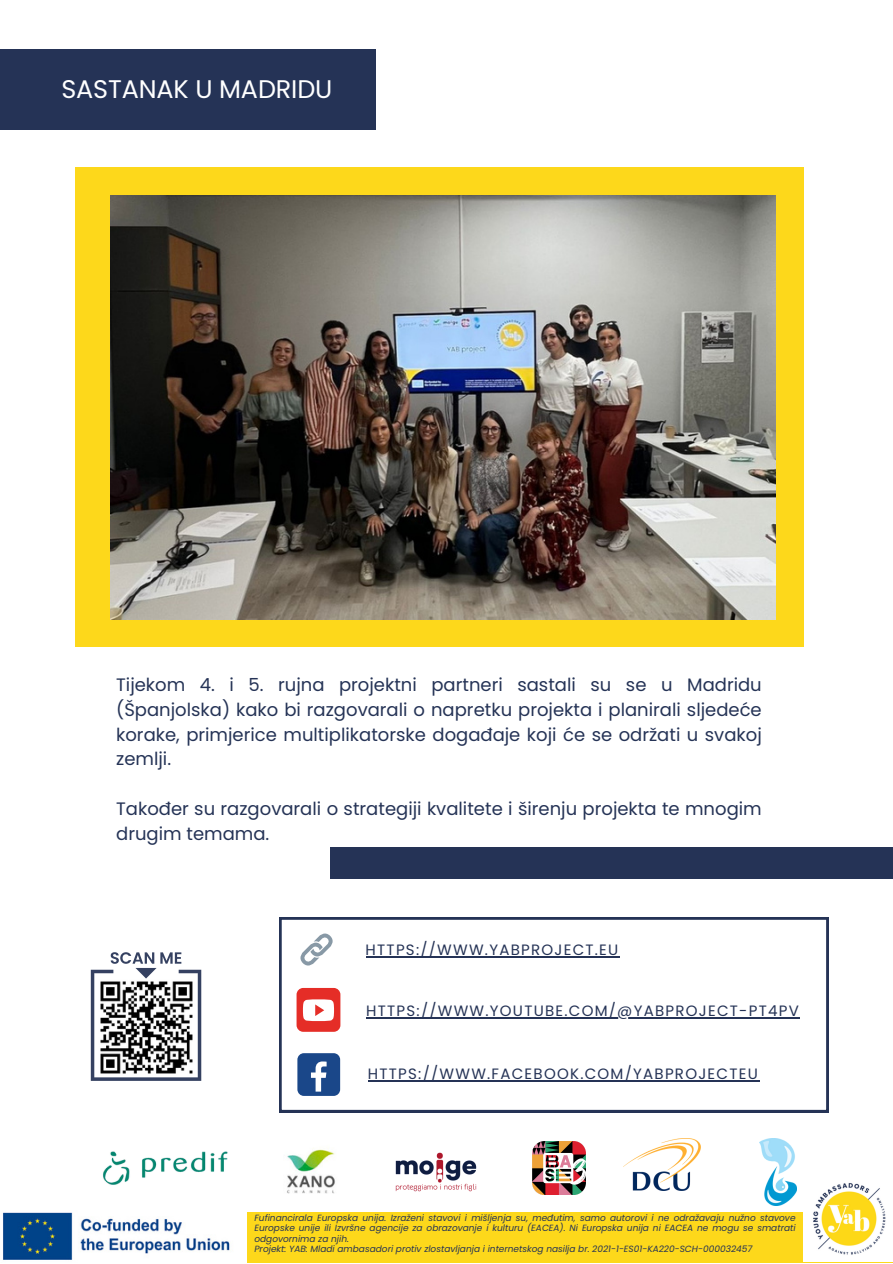
<style>
.page{position:relative;width:893px;height:1264px;background:#fff}
.page>*{position:absolute;margin:0;border:0;box-sizing:border-box;transform-origin:0 0}
.t1{font:25.5px "Poppins";letter-spacing:-.005em;color:#fff}
.t2{font:18px/24.8px "Poppins";color:#253356;text-align:justify}
.t3{font:15px "Poppins";letter-spacing:.085em;color:#253356}
.t4{font:italic 9px/10.5px "Poppins";color:#253356;text-align:justify}
</style>
<div class="page">
<div style="left:0;top:1211px;width:892px;height:51px;background:#fdd81b"></div>
<img style="left:803px;top:1183px;width:89px;height:78px">
<img style="left:103px;top:1151px;width:125px;height:34px">
<img style="left:287px;top:1149px;width:48px;height:45px">
<img style="left:395px;top:1152px;width:82px;height:40px">
<img style="left:532px;top:1141px;width:53px;height:53px">
<img style="left:624px;top:1138px;width:76px;height:52px">
<img style="left:759px;top:1138px;width:37px;height:67px">
<img style="left:0;top:1211px;width:246px;height:51px">
<div style="left:0;top:49px;width:375px;height:80px;background:#253356"></div>
<svg style="left:279px;top:917px;width:549px;height:195px"></svg>
<hr style="left:365px;top:956px;width:254px;height:1px;background:#253356">
<hr style="left:366px;top:1017px;width:434px;height:1px;background:#253356">
<hr style="left:368px;top:1080px;width:391px;height:1px;background:#253356">
<svg style="left:91px;top:952px;width:110px;height:128px"></svg>
<div style="left:75px;top:167px;width:728px;height:480px;background:#fdd81b"></div>
<img style="left:111px;top:195px;width:664px;height:424px">
<div style="left:331px;top:847px;width:561px;height:32px;background:#253356"></div>
<p class="t1" style="left:61px;top:71px;width:272px">SASTANAK U MADRIDU</p>
<p class="t2" style="left:116px;top:672px;width:647px">Tijekom 4. i 5. rujna projektni partneri sastali su se u Madridu (Španjolska) kako bi razgovarali o napretku projekta i planirali sljedeće korake, primjerice multiplikatorske događaje koji će se održati u svakoj zemlji.</p>
<p class="t2" style="left:116px;top:796px;width:647px">Također su razgovarali o strategiji kvalitete i širenju projekta te mnogim drugim temama.</p>
<p class="t3" style="left:365px;top:939px;width:254px">HTTPS://WWW.YABPROJECT.EU</p>
<p class="t3" style="left:366px;top:1000px;width:434px">HTTPS://WWW.YOUTUBE.COM/@YABPROJECT-PT4PV</p>
<p class="t3" style="left:368px;top:1063px;width:391px">HTTPS://WWW.FACEBOOK.COM/YABPROJECTEU</p>
<p class="t4" style="left:254px;top:1212px;width:542px">Fufinancirala Europska unija. Izraženi stavovi i mišljenja su, međutim, samo autorovi i ne odražavaju nužno stavove Europske unije ili Izvršne agencije za obrazovanje i kulturu (EACEA). Ni Europska unija ni EACEA ne mogu se smatrati odgovornima za njih.</p>
<p class="t4" style="left:254px;top:1243px;width:499px">Projekt: YAB: Mladi ambasadori protiv zlostavljanja i internetskog nasilja br. 2021-1-ES01-KA220-SCH-000032457</p>
</div>
